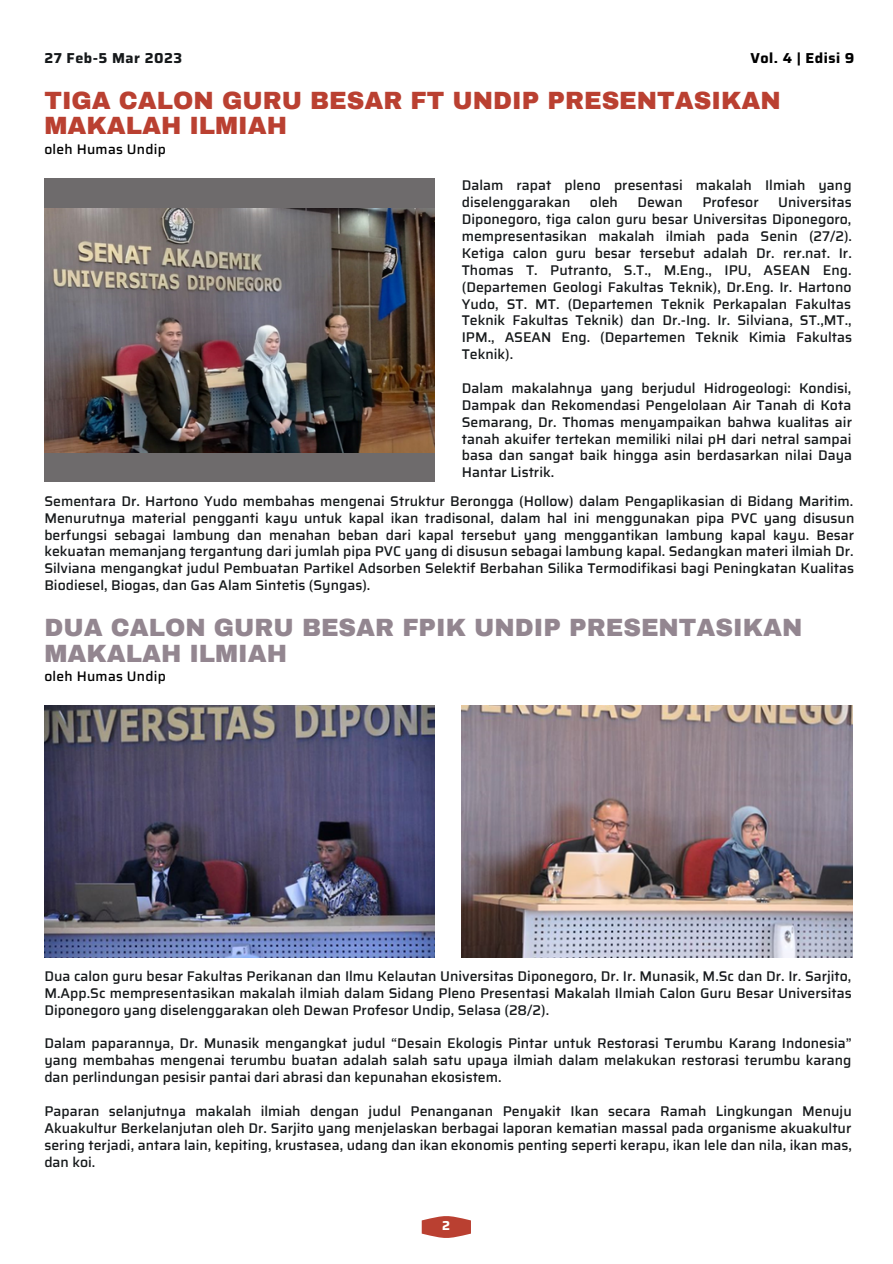
<style>
.page{position:relative;width:893px;height:1264px;background:#fff}
.page>*{position:absolute;margin:0;border:0;box-sizing:border-box;transform-origin:0 0}
.t1{font:900 24.45px/25.8px "Archivo";color:#938690}
.t2{font:900 24.45px/25.8px "Archivo";color:#ba4031}
.t3{font:700 14.4px "Saira";letter-spacing:.035em;color:#16191b}
.t4{font:700 14.4px "Saira";letter-spacing:.035em;color:#000}
.t5{font:500 14.1px/16.8px "Saira";color:#16191b;text-align:justify}
.t6{font:500 13.8px "Saira";letter-spacing:.02em;color:#000}
.t7{font:700 13.05px "Saira";color:#fff}
</style>
<div class="page">
<svg style="left:421px;top:1216px;width:50px;height:21px"></svg>
<div style="left:44px;top:178px;width:390px;height:303px;background:#6e6b6c"></div>
<img style="left:44px;top:208px;width:390px;height:244px">
<img style="left:44px;top:705px;width:390px;height:252px">
<img style="left:461px;top:705px;width:391px;height:252px">
<p class="t3" style="left:44px;top:46px;width:139px">27 Feb-5 Mar 2023</p>
<p class="t4" style="left:750px;top:46px;width:105px">Vol. 4 | Edisi 9</p>
<p class="t2" style="left:44px;top:87px;width:737px">TIGA CALON GURU BESAR FT UNDIP PRESENTASIKAN<br>MAKALAH ILMIAH</p>
<p class="t6" style="left:44px;top:138px;width:123px">oleh Humas Undip</p>
<p class="t5" style="left:461px;top:177px;width:391px">Dalam rapat pleno presentasi makalah Ilmiah yang diselenggarakan</p>
<p class="t5" style="left:461px;top:194px;width:392px;text-indent:316px">Universitas Diponegoro, tiga calon guru besar Universitas Diponegoro, mempresentasikan makalah ilmiah pada Senin (27/2).<br>Ketiga calon guru besar tersebut adalah Dr. rer.nat. Ir.<br>Thomas T. Putranto, S.T., M.Eng., IPU, ASEAN Eng. (Departemen Geologi Fakultas Teknik), Dr.Eng. Ir. Hartono Yudo, ST. MT. (Departemen Teknik Perkapalan Fakultas Teknik Fakultas Teknik) dan Dr.-Ing. Ir. Silviana, ST.,MT., IPM., ASEAN Eng. (Departemen Teknik Kimia Fakultas Teknik).</p>
<p class="t5" style="left:461px;top:379px;width:392px">Dalam makalahnya yang berjudul Hidrogeologi: Kondisi, Dampak dan Rekomendasi Pengelolaan Air Tanah di Kota Semarang, Dr. Thomas menyampaikan bahwa kualitas air tanah akuifer tertekan memiliki nilai pH dari netral sampai basa dan sangat baik hingga asin berdasarkan nilai Daya Hantar Listrik.</p>
<p class="t5" style="left:590px;top:194px;width:30px">oleh</p>
<p class="t5" style="left:637px;top:194px;width:47px">Dewan</p>
<p class="t5" style="left:702px;top:194px;width:58px">Profesor</p>
<p class="t5" style="left:44px;top:492px;width:811px">Sementara Dr. Hartono Yudo membahas mengenai Struktur Berongga (Hollow) dalam Pengaplikasian di Bidang Maritim.<br>Menurutnya material pengganti kayu untuk kapal ikan tradisonal, dalam hal ini menggunakan pipa PVC yang disusun berfungsi sebagai lambung dan menahan beban dari kapal tersebut yang menggantikan lambung kapal kayu. Besar kekuatan memanjang tergantung dari jumlah pipa PVC yang di disusun sebagai lambung kapal. Sedangkan materi ilmiah Dr.<br>Silviana mengangkat judul Pembuatan Partikel Adsorben Selektif Berbahan Silika Termodifikasi bagi Peningkatan Kualitas Biodiesel, Biogas, dan Gas Alam Sintetis (Syngas).</p>
<p class="t1" style="left:44px;top:615px;width:759px">DUA CALON GURU BESAR FPIK UNDIP PRESENTASIKAN<br>MAKALAH ILMIAH</p>
<p class="t6" style="left:44px;top:665px;width:123px">oleh Humas Undip</p>
<p class="t5" style="left:44px;top:967px;width:808px">Dua calon guru besar Fakultas Perikanan dan Ilmu Kelautan Universitas Diponegoro, Dr. Ir. Munasik, M.Sc dan Dr. Ir. Sarjito, M.App.Sc mempresentasikan makalah ilmiah dalam Sidang Pleno Presentasi Makalah Ilmiah Calon Guru Besar Universitas Diponegoro yang diselenggarakan oleh Dewan Profesor Undip, Selasa (28/2).</p>
<p class="t5" style="left:44px;top:1035px;width:808px">Dalam paparannya, Dr. Munasik mengangkat judul “Desain Ekologis Pintar untuk Restorasi Terumbu Karang Indonesia” yang membahas mengenai terumbu buatan adalah salah satu upaya ilmiah dalam melakukan restorasi terumbu karang dan perlindungan pesisir pantai dari abrasi dan kepunahan ekosistem.</p>
<p class="t5" style="left:44px;top:1102px;width:808px">Paparan selanjutnya makalah ilmiah dengan judul Penanganan Penyakit Ikan secara Ramah Lingkungan Menuju Akuakultur Berkelanjutan oleh Dr. Sarjito yang menjelaskan berbagai laporan kematian massal pada organisme akuakultur sering terjadi, antara lain, kepiting, krustasea, udang dan ikan ekonomis penting seperti kerapu, ikan lele dan nila, ikan mas, dan koi.</p>
<p class="t7" style="left:442px;top:1215px;width:9px">2</p>
</div>
